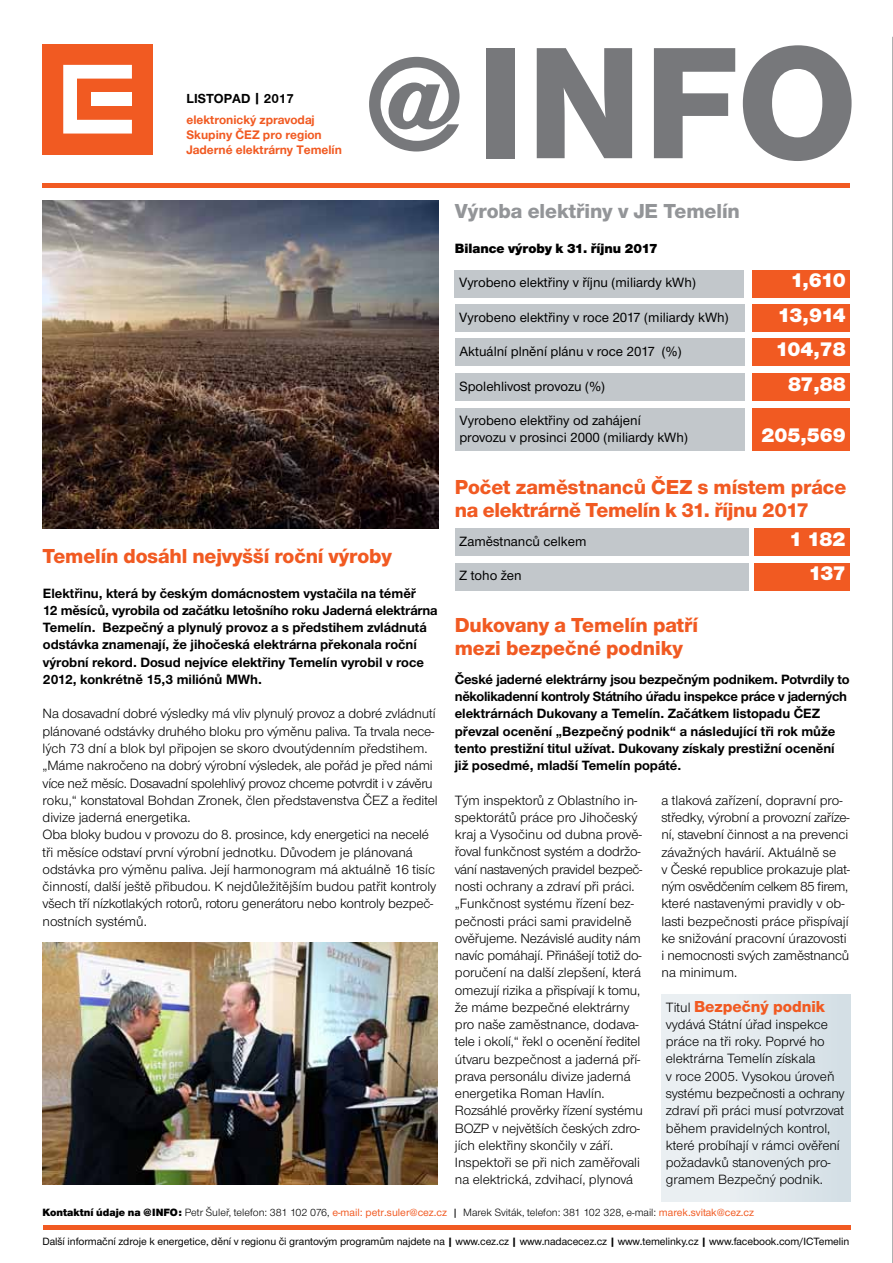
<style>
.page{position:relative;width:893px;height:1263px;background:#fff}
.page>*{position:absolute;margin:0;border:0;box-sizing:border-box;transform-origin:0 0}
.t1{font:800 165px "Nimbus CEZCE";color:#77787b}
.t2{font:800 21px/22.5px "Nimbus CEZOT";letter-spacing:-.005em;color:#f15a22}
.t3{font:900 21px "Nimbus CEZOT";letter-spacing:-.025em;color:#fff}
.t4{font:800 21px "Nimbus CEZOT";color:#939598}
.t5{font:800 16.5px "Nimbus CEZOT";color:#f15a22}
.t6{font:13.95px/17.2px "Nimbus CEZOT";letter-spacing:-.005em;color:#000}
.t7{font:700 13.95px/17.2px "Nimbus CEZOT";color:#000}
.t8{font:500 13.95px/17.2px "Nimbus CEZOT";color:#000}
.t9{font:900 13.95px "Nimbus CEZOT";color:#000}
.t10{font:700 13.5px "Nimbus CEZ";color:#000}
.t11{font:700 12.75px/15.3px "Nimbus CEZ";color:#f15a22}
.t12{font:500 10.95px "Nimbus CEZOT";letter-spacing:-.005em;color:#000}
.t13{font:10.95px "Nimbus CEZOT";color:#000}
.s1{font-size:135px}
.s2{font-weight:400;font-size:13.95px;color:#000}
.s3{font-weight:900}
.s4{font-weight:500;color:#f15a22}
.s5{font-family:"Nimbus CEZ";font-weight:500}
.s6{font-family:"Nimbus CEZ";font-weight:700}
</style>
<div class="page">
<hr style="left:892px;top:37px;width:1px;height:1226px;background:#636466">
<div style="left:42px;top:44px;width:111px;height:110px;background:#f15a22"></div>
<svg style="left:63px;top:65px;width:69px;height:69px"></svg>
<div style="left:91px;top:92px;width:40px;height:14px;background:#fff"></div>
<hr style="left:43px;top:1225px;width:807px;height:4px;background:#f15a22">
<img style="left:43px;top:201px;width:395px;height:328px">
<div style="left:455px;top:270px;width:289px;height:27px;background:#c2c7cb"></div>
<div style="left:455px;top:373px;width:289px;height:28px;background:#c2c7cb"></div>
<div style="left:455px;top:408px;width:289px;height:42px;background:#c2c7cb"></div>
<div style="left:752px;top:270px;width:98px;height:27px;background:#f15a22"></div>
<div style="left:752px;top:373px;width:98px;height:28px;background:#f15a22"></div>
<div style="left:752px;top:408px;width:98px;height:42px;background:#f15a22"></div>
<div style="left:455px;top:304px;width:289px;height:28px;background:#c2c7cb"></div>
<div style="left:752px;top:304px;width:98px;height:28px;background:#f15a22"></div>
<div style="left:455px;top:338px;width:289px;height:28px;background:#c2c7cb"></div>
<div style="left:752px;top:338px;width:98px;height:28px;background:#f15a22"></div>
<hr style="left:43px;top:184px;width:807px;height:4px;background:#f15a22">
<div style="left:455px;top:529px;width:293px;height:27px;background:#c2c7cb"></div>
<div style="left:754px;top:529px;width:96px;height:27px;background:#f15a22"></div>
<div style="left:455px;top:563px;width:293px;height:28px;background:#c2c7cb"></div>
<div style="left:754px;top:563px;width:96px;height:27px;background:#f15a22"></div>
<img style="left:43px;top:943px;width:395px;height:241px">
<div style="left:662px;top:994px;width:189px;height:207px;background:linear-gradient(to right,#eff3f5,#d5e0e6)"></div>
<p class="t10" style="left:186px;top:90px;width:109px">LISTOPAD | 2017</p>
<p class="t11" style="left:186px;top:112px;width:157px">elektronický zpravodaj<br>Skupiny ČEZ pro region<br>Jaderné elektrárny Temelín</p>
<h1 class="t1" style="left:365px;top:8px;width:494px"><span class="s1">@</span>INFO</h1>
<h2 class="t4" style="left:455px;top:199px;width:287px">Výroba elektřiny v JE Temelín</h2>
<p class="t9" style="left:455px;top:240px;width:204px">Bilance výroby k 31. říjnu 2017</p>
<p class="t8" style="left:459px;top:274px;width:238px">Vyrobeno elektřiny v říjnu (miliardy kWh)</p>
<h2 class="t3" style="left:790px;top:268px;width:57px">1,610</h2>
<p class="t8" style="left:459px;top:308px;width:271px">Vyrobeno elektřiny v roce 2017 (miliardy kWh)</p>
<h2 class="t3" style="left:778px;top:302px;width:70px">13,914</h2>
<p class="t8" style="left:459px;top:343px;width:224px">Aktuální plnění plánu v roce 2017 (%)</p>
<h2 class="t3" style="left:775px;top:337px;width:72px">104,78</h2>
<p class="t8" style="left:459px;top:377px;width:147px">Spolehlivost provozu (%)</p>
<p class="t8" style="left:459px;top:412px;width:230px">Vyrobeno elektřiny od zahájení provozu v prosinci 2000 (miliardy kWh)</p>
<h2 class="t3" style="left:788px;top:371px;width:59px">87,88</h2>
<h2 class="t3" style="left:761px;top:423px;width:86px">205,569</h2>
<h2 class="t2" style="left:43px;top:545px;width:351px">Temelín dosáhl nejvyšší roční výroby</h2>
<p class="t7" style="left:43px;top:584px;width:396px">Elektřinu, která by českým domácnostem vystačila na téměř<br>12 měsíců, vyrobila od začátku letošního roku Jaderná elektrárna Temelín. Bezpečný a plynulý provoz a s předstihem zvládnutá odstávka znamenají, že jihočeská elektrárna překonala roční výrobní rekord. Dosud nejvíce elektřiny Temelín vyrobil v roce 2012, konkrétně 15,3 miliónů MWh.</p>
<p class="t6" style="left:43px;top:705px;width:397px">Na dosavadní dobré výsledky má vliv plynulý provoz a dobré zvládnutí plánované odstávky druhého bloku pro výměnu paliva. Ta trvala nece&shy;lých 73 dní a blok byl připojen se skoro dvoutýdenním předstihem. „Máme nakročeno na dobrý výrobní výsledek, ale pořád je před námi více než měsíc. Dosavadní spolehlivý provoz chceme potvrdit i v závěru roku,“ konstatoval Bohdan Zronek, člen představenstva ČEZ a ředitel divize jaderná energetika.<br>Oba bloky budou v provozu do 8. prosince, kdy energetici na necelé tři měsíce odstaví první výrobní jednotku. Důvodem je plánovaná odstávka pro výměnu paliva. Její harmonogram má aktuálně 16 tisíc činností, další ještě přibudou. K nejdůležitějším budou patřit kontroly všech tří nízkotlakých rotorů, rotoru generátoru nebo kontroly bezpeč&shy;nostních systémů.</p>
<h2 class="t2" style="left:455px;top:476px;width:393px">Počet zaměstnanců ČEZ s místem práce na elektrárně Temelín k 31. říjnu 2017</h2>
<p class="t8" style="left:459px;top:533px;width:129px">Zaměstnanců celkem</p>
<h2 class="t3" style="left:789px;top:527px;width:58px">1 182</h2>
<p class="t8" style="left:459px;top:567px;width:64px">Z toho žen</p>
<h2 class="t3" style="left:808px;top:561px;width:39px">137</h2>
<h2 class="t2" style="left:455px;top:614px;width:245px">Dukovany a Temelín patří mezi bezpečné podniky</h2>
<p class="t7" style="left:455px;top:670px;width:396px">České jaderné elektrárny jsou bezpečným podnikem. Potvrdily to několikadenní kontroly Státního úřadu inspekce práce v jaderných elektrárnách Dukovany a Temelín. Začátkem listopadu ČEZ převzal ocenění „Bezpečný podnik“ a následující tři rok může tento prestižní titul užívat. Dukovany získaly prestižní ocenění již posedmé, mladší Temelín popáté.</p>
<p class="t6" style="left:455px;top:791px;width:189px">Tým inspektorů z Oblastního in&shy;spektorátů práce pro Jihočeský kraj a Vysočinu od dubna prově&shy;řoval funkčnost systém a dodržo&shy;vání nastavených pravidel bezpeč&shy;nosti ochrany a zdraví při práci. „Funkčnost systému řízení bez&shy;pečnosti práci sami pravidelně ověřujeme. Nezávislé audity nám navíc pomáhají. Přinášejí totiž do&shy;poručení na další zlepšení, která omezují rizika a přispívají k tomu, že máme bezpečné elektrárny pro naše zaměstnance, dodava&shy;tele i okolí,“ řekl o ocenění ředitel útvaru bezpečnost a jaderná pří&shy;prava personálu divize jaderná energetika Roman Havlín.<br>Rozsáhlé prověrky řízení systému<br>BOZP v největších českých zdro&shy;jích elektřiny skončily v září.<br>Inspektoři se při nich zaměřovali na elektrická, zdvihací, plynová</p>
<p class="t6" style="left:661px;top:792px;width:190px">a tlaková zařízení, dopravní pro&shy;středky, výrobní a provozní zaříze&shy;ní, stavební činnost a na prevenci závažných havárií. Aktuálně se<br>v České republice prokazuje plat&shy;ným osvědčením celkem 85 firem, které nastavenými pravidly v ob&shy;lasti bezpečnosti práce přispívají ke snižování pracovní úrazovosti i nemocnosti svých zaměstnanců na minimum.</p>
<p class="t5" style="left:666px;top:997px;width:161px"><span class="s2">Titul</span> Bezpečný podnik</p>
<p class="t6" style="left:666px;top:1016px;width:180px">vydává Státní úřad inspekce práce na tři roky. Poprvé ho elektrárna Temelín získala<br>v roce 2005. Vysokou úroveň systému bezpečnosti a ochrany zdraví při práci musí potvrzovat během pravidelných kontrol, které probíhají v rámci ověření požadavků stanovených pro&shy;gramem Bezpečný podnik.</p>
<p class="t13" style="left:43px;top:1206px;width:713px"><span class="s3">Kontaktní údaje na @INFO:</span> Petr Šuleř, telefon: 381 102 076, <span class="s4">e-mail: petr.suler@cez.cz</span> <span class="s5">|</span> Marek Sviták, telefon: 381 102 328, e-mail: <span class="s4">marek.svitak@cez.cz</span></p>
<p class="t12" style="left:43px;top:1235px;width:808px">Další informační zdroje k energetice, dění v regionu či grantovým programům najdete na <span class="s6">|</span> www.cez.cz <span class="s6">|</span> www.nadacecez.cz <span class="s6">|</span> www.temelinky.cz <span class="s6">|</span> www.facebook.com/ICTemelin</p>
</div>
